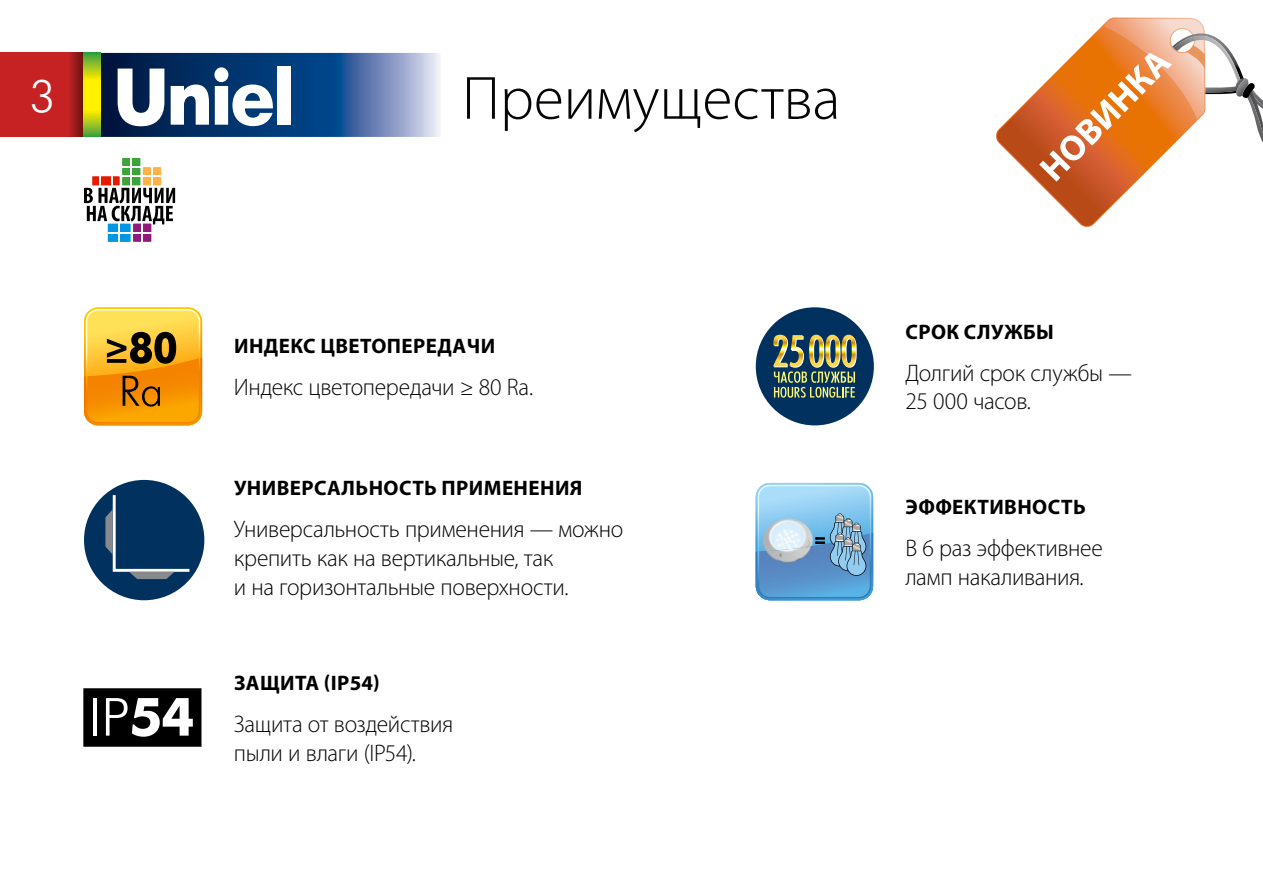
<style>
.page{position:relative;width:1263px;height:893px;background:#fff}
.page>*{position:absolute;margin:0;border:0;box-sizing:border-box;transform-origin:0 0}
.t1{font:300 61.5px "Myriad Pro";color:#050508}
.t2{font:45px "Futuris Light C";color:#fff}
.t3{font:300 24px/28.8px "Myriad Pro";letter-spacing:-.01em;color:#050508}
.t4{font:700 21px "Myriad Pro";letter-spacing:.02em;color:#000}
</style>
<div class="page">
<svg style="left:101px;top:53px;width:339px;height:84px;background:#3c6194"></svg>
<svg style="left:118px;top:69px;width:46px;height:57px"></svg>
<svg style="left:171px;top:67px;width:102px;height:59px"></svg>
<div style="left:277px;top:66px;width:13px;height:59px;background:#fff"></div>
<svg style="left:0;top:53px;width:84px;height:84px;background:#bd2221"></svg>
<svg style="left:84px;top:53px;width:17px;height:84px"></svg>
<svg style="left:84px;top:307px;width:118px;height:118px;background:#df9d21"></svg>
<svg style="left:83px;top:688px;width:119px;height:59px"></svg>
<div style="left:756px;top:307px;width:118px;height:118px;background:#00315f;border-radius:50%"></div>
<svg style="left:773px;top:335px;width:84px;height:63px"></svg>
<div style="left:84px;top:480px;width:120px;height:120px;background:#00315f;border-radius:50%"></div>
<svg style="left:996px;top:17px;width:267px;height:210px"></svg>
<svg style="left:105px;top:492px;width:87px;height:87px"></svg>
<svg style="left:756px;top:483px;width:117px;height:117px;background:#81b5da"></svg>
<div style="left:122px;top:158px;width:18px;height:27px;background:#3ca439"></div>
<hr style="left:130px;top:158px;width:2px;height:27px;background:#fff">
<svg style="left:84px;top:166px;width:91px;height:76px"></svg>
<h2 class="t2" style="left:30px;top:74px;width:26px">3</h2>
<h1 class="t1" style="left:462px;top:64px;width:380px">Преимущества</h1>
<p class="t4" style="left:234px;top:332px;width:263px">Индекс цветопередачи</p>
<p class="t3" style="left:234px;top:373px;width:301px">Индекс цветопередачи ≥ 80 Ra.</p>
<p class="t4" style="left:234px;top:475px;width:350px">Универсальность применения</p>
<p class="t3" style="left:234px;top:515px;width:391px">Универсальность применения — можно крепить как на вертикальные, так<br>и на горизонтальные поверхности.</p>
<p class="t4" style="left:234px;top:669px;width:147px">Защита (IP54)</p>
<p class="t3" style="left:234px;top:710px;width:221px">Защита от воздействия пыли и влаги (IP54).</p>
<p class="t4" style="left:905px;top:318px;width:150px">Срок службы</p>
<p class="t3" style="left:905px;top:359px;width:228px">Долгий срок службы —<br>25 000 часов.</p>
<p class="t4" style="left:905px;top:493px;width:182px">Эффективность</p>
<p class="t3" style="left:905px;top:534px;width:199px">В 6 раз эффективнее ламп накаливания.</p>
</div>
